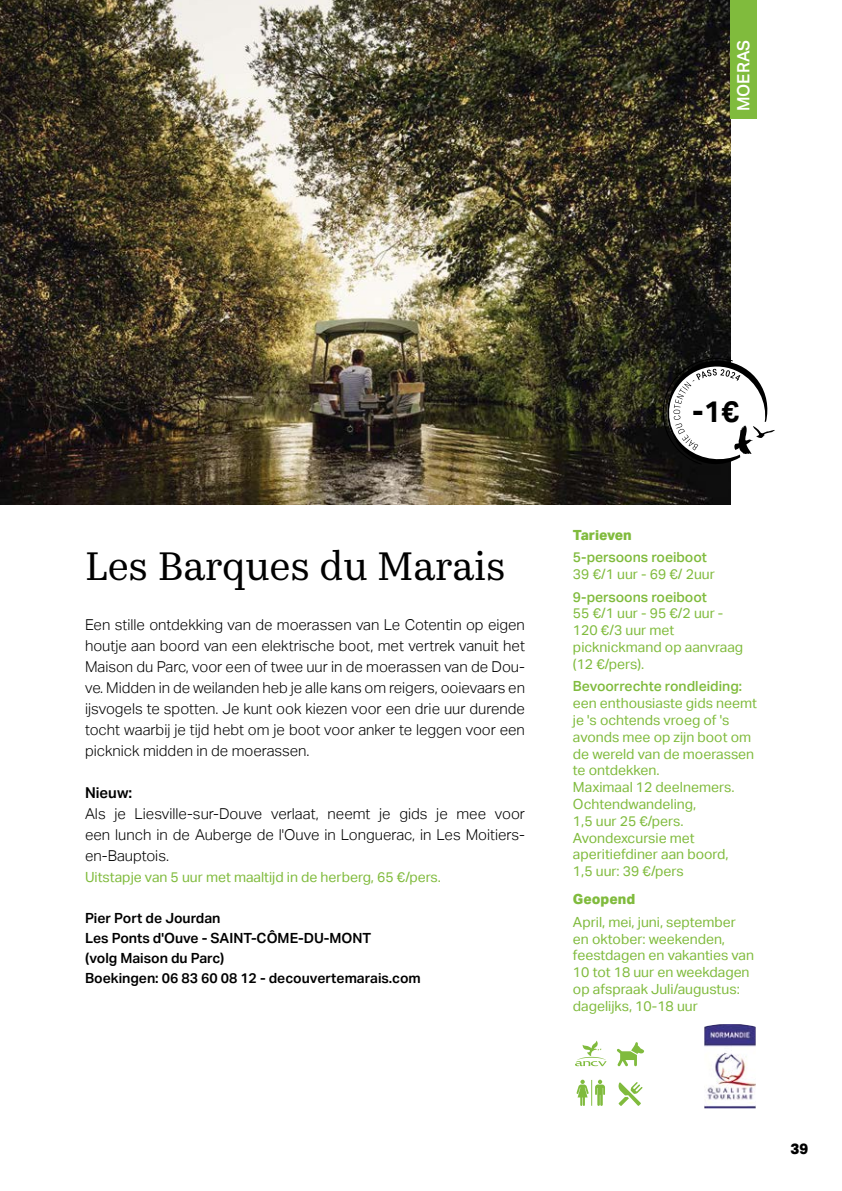
<style>
.page{position:relative;width:842px;height:1191px;background:#fff}
.page>*{position:absolute;margin:0;border:0;box-sizing:border-box;transform-origin:0 0}
.t1{font:40px "Kazimir Text";color:#000}
.t2{font:700 29.8px "Aktiv Grotesk";color:#000}
.t3{font:500 17px "Aktiv Grotesk";color:#fff}
.t4{font:300 15px/21px "Aktiv Grotesk";color:#000;text-align:justify}
.t5{font:600 15px "Aktiv Grotesk";color:#000}
.t6{font:800 15px "Aktiv Grotesk";color:#000}
.t7{font:14px/16.8px "Aktiv Grotesk";color:#80bb3d}
.t8{font:600 14px/20px "Aktiv Grotesk";color:#000}
.t9{font:500 14px "Aktiv Grotesk";color:#80bb3d}
.t10{font:800 14px "Aktiv Grotesk";color:#80bb3d}
</style>
<div class="page">
<img style="left:0;top:0;width:730px;height:505px">
<div style="left:730px;top:0;width:27px;height:119px;background:#80bb3d"></div>
<svg style="left:617px;top:1042px;width:27px;height:24px"></svg>
<svg style="left:575px;top:1040px;width:32px;height:26px"></svg>
<img style="left:704px;top:1024px;width:52px;height:84px">
<svg style="left:576px;top:1079px;width:29px;height:27px"></svg>
<svg style="left:618px;top:1082px;width:24px;height:24px"></svg>
<svg style="left:661px;top:355px;width:114px;height:110px"></svg>
<p class="t3" style="left:734px;top:111px;width:73px;rotate:-90deg">MOERAS</p>
<h1 class="t1" style="left:85px;top:537px;width:422px">Les Barques du Marais</h1>
<p class="t4" style="left:85px;top:614px;width:441px">Een stille ontdekking van de moerassen van Le Cotentin op eigen houtje aan boord van een elektrische boot, met vertrek vanuit het Maison du Parc, voor een of twee uur in de moerassen van de Dou&shy;ve. Midden in de weilanden heb je alle kans om reigers, ooievaars en ijsvogels te spotten. Je kunt ook kiezen voor een drie uur durende tocht waarbij je tijd hebt om je boot voor anker te leggen voor een picknick midden in de moerassen.</p>
<p class="t5" style="left:85px;top:783px;width:49px">Nieuw:</p>
<p class="t4" style="left:85px;top:803px;width:441px">Als je Liesville-sur-Douve verlaat, neemt je gids je mee voor een lunch in de Auberge de l'Ouve in Longuerac, in Les Moitiers&shy;en-Bauptois.</p>
<p class="t7" style="left:85px;top:868px;width:358px">Uitstapje van 5 uur met maaltijd in de herberg, 65 €/pers.</p>
<p class="t8" style="left:85px;top:907px;width:337px">Pier Port de Jourdan<br>Les Ponts d'Ouve - SAINT-CÔME-DU-MONT<br>(volg Maison du Parc)<br>Boekingen: 06 83 60 08 12 - decouvertemarais.com</p>
<h2 class="t2" style="left:692px;top:395px;width:48px">-1€</h2>
<p class="t10" style="left:573px;top:527px;width:60px">Tarieven</p>
<p class="t9" style="left:573px;top:549px;width:135px">5-persoons roeiboot</p>
<p class="t7" style="left:573px;top:566px;width:143px">39 €/1 uur - 69 €/ 2uur</p>
<p class="t9" style="left:573px;top:588px;width:135px">9-persoons roeiboot</p>
<p class="t7" style="left:573px;top:605px;width:172px">55 €/1 uur - 95 €/2 uur -<br>120 €/3 uur met picknickmand op aanvraag (12 €/pers).</p>
<p class="t9" style="left:573px;top:678px;width:171px">Bevoorrechte rondleiding:</p>
<p class="t7" style="left:573px;top:695px;width:185px">een enthousiaste gids neemt je 's ochtends vroeg of 's avonds mee op zijn boot om de wereld van de moerassen te ontdekken.<br>Maximaal 12 deelnemers.<br>Ochtendwandeling,<br>1,5 uur 25 €/pers.<br>Avondexcursie met aperitiefdiner aan boord,<br>1,5 uur: 39 €/pers</p>
<p class="t10" style="left:573px;top:891px;width:64px">Geopend</p>
<p class="t7" style="left:573px;top:913px;width:183px">April, mei, juni, september en oktober: weekenden, feestdagen en vakanties van<br>10 tot 18 uur en weekdagen op afspraak Juli/augustus: dagelijks, 10-18 uur</p>
<p class="t6" style="left:790px;top:1139px;width:19px">39</p>
</div>
